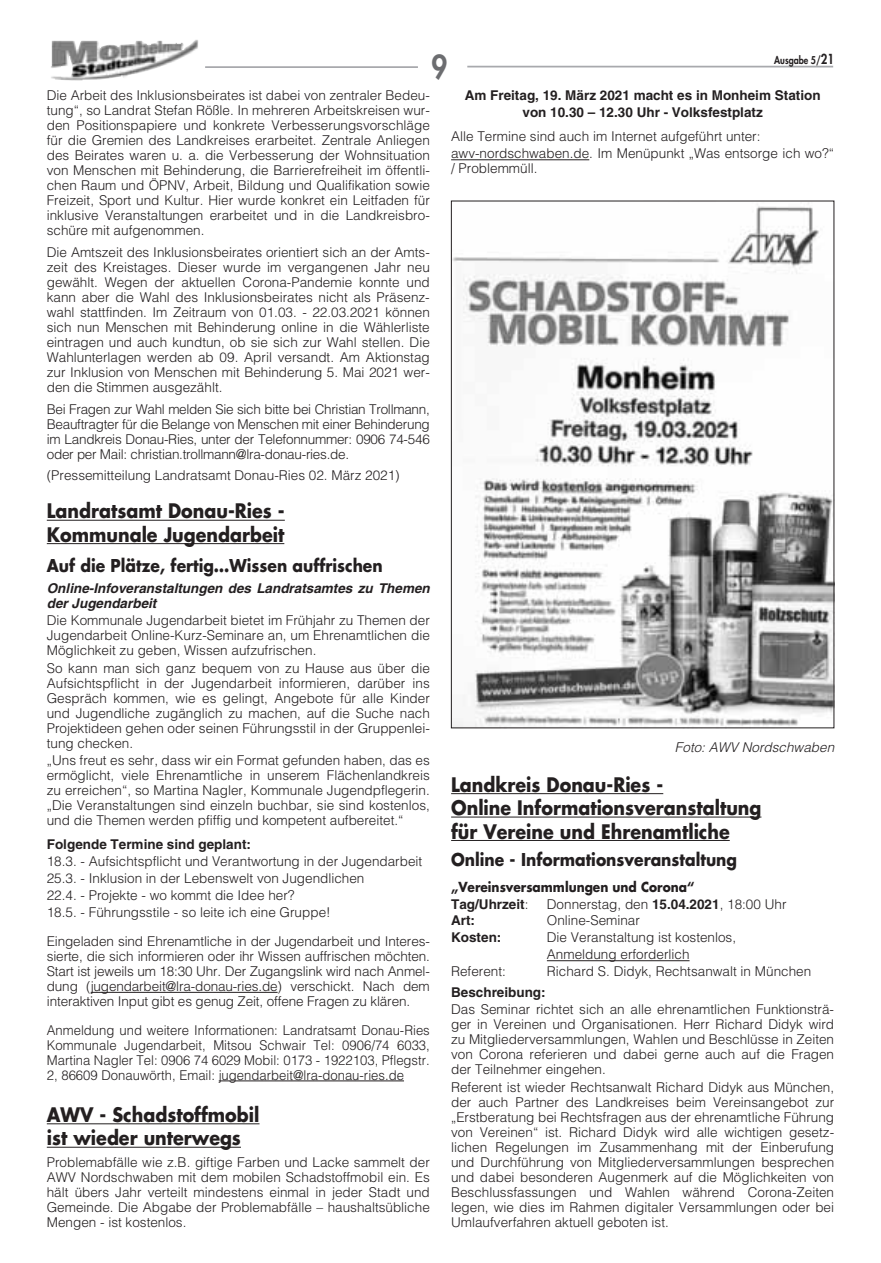
<style>
.page{position:relative;width:881px;height:1263px;background:#fff}
.page>*{position:absolute;margin:0;border:0;box-sizing:border-box;transform-origin:0 0}
.t1{font:800 32.1px "Futura LT";color:#6c6d70;scale:.85 1}
.t2{font:700 19.5px/23.4px "Futura LT";color:#231f20;scale:.9 1}
.t3{font:700 17.25px "Futura LT";color:#231f20;scale:.9 1}
.t4{font:300 13.5px/15px "Helvetica LT";color:#231f20;text-align:justify}
.t5{font:700 13.5px/17.2px "Helvetica LT";color:#231f20;text-align:center}
.t6{font:italic 700 13.5px/15px "Helvetica LT";color:#231f20}
.t7{font:700 13.5px "Futura LT";color:#231f20;scale:.9 1}
.t8{font:italic 300 13.5px "Helvetica LT";color:#231f20}
.t9{font:800 10.5px "Futura LT";color:#231f20;scale:.85 1}
.s1{font-size:13.5px}
.s2{font-weight:300}
.s3{font-weight:700}
</style>
<div class="page">
<img style="left:51px;top:40px;width:147px;height:41px">
<hr style="left:205px;top:66px;width:213px;height:2px;background:#a8a9ad">
<hr style="left:467px;top:66px;width:365px;height:1px;background:#a8a9ad">
<hr style="left:451px;top:159px;width:138px;height:1px;background:#231f20">
<hr style="left:451px;top:793px;width:212px;height:1px;background:#231f20">
<hr style="left:451px;top:816px;width:310px;height:1px;background:#231f20">
<hr style="left:451px;top:840px;width:278px;height:1px;background:#231f20">
<img style="left:453px;top:203px;width:378px;height:523px">
<hr style="left:546px;top:960px;width:143px;height:1px;background:#231f20">
<hr style="left:47px;top:520px;width:238px;height:1px;background:#231f20">
<hr style="left:47px;top:543px;width:237px;height:1px;background:#231f20">
<hr style="left:91px;top:992px;width:186px;height:1px;background:#231f20">
<hr style="left:219px;top:1080px;width:185px;height:1px;background:#231f20">
<hr style="left:47px;top:1123px;width:212px;height:1px;background:#231f20">
<hr style="left:47px;top:1147px;width:194px;height:1px;background:#231f20">
<h1 class="t1" style="left:431px;top:46px;width:20px">9</h1>
<p class="t9" style="left:774px;top:53px;width:72px">Ausgabe 5/<span class="s1">21</span></p>
<p class="t5" style="left:464px;top:86px;width:357px">Am Freitag, 19. März 2021 macht es in Monheim Station von 10.30 – 12.30 Uhr - Volksfestplatz</p>
<p class="t4" style="left:451px;top:128px;width:384px;line-height:17.2px">Alle Termine sind auch im Internet aufgeführt unter: awv-nordschwaben. de. Im Menüpunkt „Was entsorge ich wo?“</p>
<p class="t4" style="left:451px;top:161px;width:85px">/ Problemmüll.</p>
<p class="t4" style="left:47px;top:88px;width:384px">Die Arbeit des Inklusionsbeirates ist dabei von zentraler Bedeu&shy;tung“, so Landrat Stefan Rößle. In mehreren Arbeitskreisen wur&shy;den Positionspapiere und konkrete Verbesserungsvorschläge für die Gremien des Landkreises erarbeitet. Zentrale Anliegen des Beirates waren u. a. die Verbesserung der Wohnsituation von Menschen mit Behinderung, die Barrierefreiheit im öffentli&shy;chen Raum und ÖPNV, Arbeit, Bildung und Qualifikation sowie Freizeit, Sport und Kultur. Hier wurde konkret ein Leitfaden für inklusive Veranstaltungen erarbeitet und in die Landkreisbro&shy;schüre mit aufgenommen.</p>
<p class="t4" style="left:47px;top:244px;width:384px">Die Amtszeit des Inklusionsbeirates orientiert sich an der Amts&shy;zeit des Kreistages. Dieser wurde im vergangenen Jahr neu gewählt. Wegen der aktuellen Corona-Pandemie konnte und kann aber die Wahl des Inklusionsbeirates nicht als Präsenz&shy;wahl stattfinden. Im Zeitraum von 01. 03. - 22. 03. 2021 können sich nun Menschen mit Behinderung online in die Wählerliste eintragen und auch kundtun, ob sie sich zur Wahl stellen. Die Wahlunterlagen werden ab 09. April versandt. Am Aktionstag zur Inklusion von Menschen mit Behinderung 5. Mai 2021 wer&shy;den die Stimmen ausgezählt.</p>
<p class="t4" style="left:47px;top:401px;width:384px">Bei Fragen zur Wahl melden Sie sich bitte bei Christian Trollmann, Beauftragter für die Belange von Menschen mit einer Behinderung im Landkreis Donau-Ries, unter der Telefonnummer: 0906 74-546 oder per Mail: christian.trollmann@lra-donau-ries. de.</p>
<p class="t4" style="left:47px;top:468px;width:354px">(Pressemitteilung Landratsamt Donau-Ries 02. März 2021)</p>
<h2 class="t2" style="left:47px;top:499px;width:266px">Landratsamt Donau-Ries -<br>Kommunale Jugendarbeit</h2>
<p class="t3" style="left:47px;top:554px;width:374px">Auf die Plätze, fertig…Wissen auffrischen</p>
<p class="t6" style="left:47px;top:581px;width:384px">Online-Infoveranstaltungen des Landratsamtes zu Themen der Jugendarbeit</p>
<p class="t4" style="left:47px;top:613px;width:384px">Die Kommunale Jugendarbeit bietet im Frühjahr zu Themen der Jugendarbeit Online-Kurz-Seminare an, um Ehrenamtlichen die Möglichkeit zu geben, Wissen aufzufrischen.</p>
<p class="t4" style="left:47px;top:660px;width:384px">So kann man sich ganz bequem von zu Hause aus über die Aufsichtspflicht in der Jugendarbeit informieren, darüber ins Gespräch kommen, wie es gelingt, Angebote für alle Kinder und Jugendliche zugänglich zu machen, auf die Suche nach Projektideen gehen oder seinen Führungsstil in der Gruppenlei&shy;tung checken.</p>
<p class="t4" style="left:47px;top:752px;width:384px;text-align:left">„Uns freut es sehr, dass wir ein Format gefunden haben, das es ermöglicht, viele Ehrenamtliche in unserem Flächenlandkreis zu erreichen“, so Martina Nagler, Kommunale Jugendpflegerin. „Die Veranstaltungen sind einzeln buchbar, sie sind kostenlos, und die Themen werden pfiffig und kompetent aufbereitet. “</p>
<p class="t5" style="left:47px;top:835px;width:206px">Folgende Termine sind geplant:</p>
<p class="t4" style="left:47px;top:852px;width:377px;line-height:17.1px;text-align:left">18.3. - Aufsichtspflicht und Verantwortung in der Jugendarbeit 25.3. - Inklusion in der Lebenswelt von Jugendlichen<br>22.4. - Projekte - wo kommt die Idee her?<br>18.5. - Führungsstile - so leite ich eine Gruppe!</p>
<p class="t4" style="left:47px;top:933px;width:384px;text-align:left">Eingeladen sind Ehrenamtliche in der Jugendarbeit und Interes&shy;sierte, die sich informieren oder ihr Wissen auffrischen möchten.<br>Start ist jeweils um 18:30 Uhr. Der Zugangslink wird nach Anmel&shy;dung (jugendarbeit@lra-donau-ries. de) verschickt. Nach dem interaktiven Input gibt es genug Zeit, offene Fragen zu klären.</p>
<p class="t4" style="left:47px;top:1022px;width:384px;text-align:left">Anmeldung und weitere Informationen: Landratsamt Donau-Ries Kommunale Jugendarbeit, Mitsou Schwair Tel: 0906/74 6033, Martina Nagler Tel: 0906 74 6029 Mobil: 0173 - 1922103, Pflegstr.<br>2, 86609 Donauwörth, Email: jugendarbeit@lra-donau-ries. de</p>
<h2 class="t2" style="left:47px;top:1102px;width:238px">AWV - Schadstoffmobil ist wieder unterwegs</h2>
<p class="t4" style="left:47px;top:1154px;width:384px">Problemabfälle wie z. B. giftige Farben und Lacke sammelt der AWV Nordschwaben mit dem mobilen Schadstoffmobil ein. Es hält übers Jahr verteilt mindestens einmal in jeder Stadt und Gemeinde. Die Abgabe der Problemabfälle – haushaltsübliche Mengen - ist kostenlos.</p>
<p class="t8" style="left:674px;top:738px;width:161px">Foto: AWV Nordschwaben</p>
<h2 class="t2" style="left:451px;top:772px;width:346px">Landkreis Donau-Ries -<br>Online Informationsveranstaltung für Vereine und Ehrenamtliche</h2>
<p class="t3" style="left:451px;top:848px;width:319px">Online - Informationsveranstaltung</p>
<p class="t7" style="left:451px;top:878px;width:272px">„Vereinsversammlungen und Corona“</p>
<p class="t5" style="left:451px;top:895px;width:79px">Tag/Uhrzeit<span class="s2">:</span></p>
<p class="t4" style="left:546px;top:896px;width:241px">Donnerstag, den <span class="s3">15.04.2021</span>, 18:00 Uhr</p>
<p class="t5" style="left:451px;top:911px;width:25px">Art:</p>
<p class="t4" style="left:546px;top:913px;width:95px">Online-Seminar</p>
<p class="t5" style="left:451px;top:928px;width:52px">Kosten:</p>
<p class="t4" style="left:546px;top:929px;width:191px;line-height:17.1px">Die Veranstaltung ist kostenlos,<br>Anmeldung erforderlich</p>
<p class="t4" style="left:451px;top:964px;width:56px">Referent:</p>
<p class="t4" style="left:546px;top:964px;width:266px">Richard S. Didyk, Rechtsanwalt in München</p>
<p class="t5" style="left:451px;top:984px;width:96px">Beschreibung:</p>
<p class="t4" style="left:451px;top:1002px;width:384px">Das Seminar richtet sich an alle ehrenamtlichen Funktionsträ&shy;ger in Vereinen und Organisationen. Herr Richard Didyk wird zu Mitgliederversammlungen, Wahlen und Beschlüsse in Zeiten von Corona referieren und dabei gerne auch auf die Fragen der Teilnehmer eingehen.</p>
<p class="t4" style="left:451px;top:1079px;width:384px">Referent ist wieder Rechtsanwalt Richard Didyk aus München, der auch Partner des Landkreises beim Vereinsangebot zur „Erstberatung bei Rechtsfragen aus der ehrenamtliche Führung von Vereinen“ ist. Richard Didyk wird alle wichtigen gesetz&shy;lichen Regelungen im Zusammenhang mit der Einberufung und Durchführung von Mitgliederversammlungen besprechen und dabei besonderen Augenmerk auf die Möglichkeiten von Beschlussfassungen und Wahlen während Corona-Zeiten legen, wie dies im Rahmen digitaler Versammlungen oder bei Umlaufverfahren aktuell geboten ist.</p>
</div>
